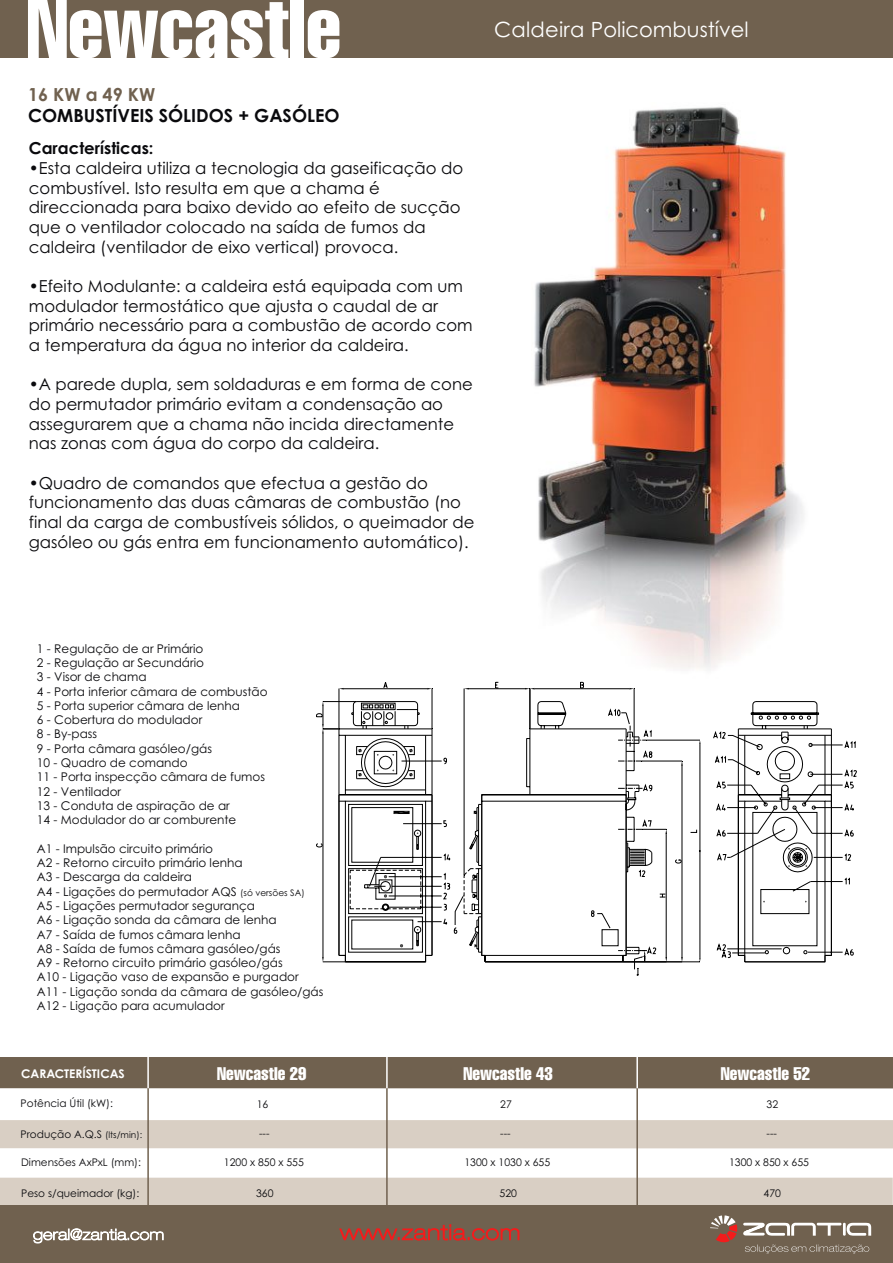
<style>
.page{position:relative;width:893px;height:1263px;background:#fff}
.page>*{position:absolute;margin:0;border:0;box-sizing:border-box;transform-origin:0 0}
.t1{font:extra-condensed 82.8px "Helvetica";color:#fff}
.t2{font:21px "Century Gothic";color:#fff}
.t3{font:extra-condensed 18px "Helvetica";color:#fff}
.t4{font:700 18px "Century Gothic";color:#0a0a0d}
.t5{font:700 18px "Century Gothic";color:#70614f}
.t6{font:16.5px/19.6px "Century Gothic";color:#0a0a0d}
.t7{font:700 16.5px "Century Gothic";color:#0a0a0d}
.t8{font:12px/14.2px "Century Gothic";color:#0a0a0d}
.t9{font:700 12px "Century Gothic";color:#fff}
.t10{font:10.5px "Century Gothic";color:#0a0a0d}
.s1{font-size:9px}
</style>
<div class="page">
<img style="left:534px;top:107px;width:270px;height:575px">
<div style="left:0;top:1178px;width:893px;height:28px;background:#d9cfc4"></div>
<div style="left:0;top:0;width:893px;height:58px;background:#70614f"></div>
<div style="left:0;top:1057px;width:893px;height:31px;background:#70614f"></div>
<div style="left:0;top:1120px;width:893px;height:28px;background:#d9cfc4"></div>
<hr style="left:147px;top:1085px;width:2px;height:122px;background:#70614f">
<hr style="left:636px;top:1085px;width:2px;height:122px;background:#70614f">
<hr style="left:386px;top:1085px;width:2px;height:122px;background:#70614f">
<hr style="left:147px;top:1057px;width:2px;height:31px;background:#fff">
<hr style="left:636px;top:1057px;width:2px;height:31px;background:#fff">
<hr style="left:386px;top:1057px;width:2px;height:31px;background:#fff">
<svg style="left:316px;top:682px;width:516px;height:294px"></svg>
<svg style="left:454px;top:735px;width:400px;height:221px"></svg>
<div style="left:0;top:1205px;width:893px;height:58px;background:#70614f"></div>
<svg style="left:339px;top:1224px;width:181px;height:17px"></svg>
<svg style="left:33px;top:1228px;width:131px;height:15px"></svg>
<svg style="left:710px;top:1215px;width:161px;height:38px"></svg>
<h1 class="t1" style="left:27px;top:-4px;width:316px">Newcastle</h1>
<p class="t5" style="left:28px;top:87px;width:129px">16 KW a 49 KW</p>
<p class="t4" style="left:28px;top:109px;width:313px">COMBUSTÍVEIS SÓLIDOS + GASÓLEO</p>
<p class="t7" style="left:29px;top:142px;width:126px">Características:</p>
<p class="t6" style="left:29px;top:160px;width:436px">•Esta caldeira utiliza a tecnologia da gaseificação do combustível. Isto resulta em que a chama é direccionada para baixo devido ao efeito de sucção que o ventilador colocado na saída de fumos da caldeira (ventilador de eixo vertical) provoca.</p>
<p class="t6" style="left:29px;top:278px;width:445px">•Efeito Modulante: a caldeira está equipada com um modulador termostático que ajusta o caudal de ar primário necessário para a combustão de acordo com a temperatura da água no interior da caldeira.</p>
<p class="t6" style="left:29px;top:376px;width:445px">•A parede dupla, sem soldaduras e em forma de cone do permutador primário evitam a condensação ao assegurarem que a chama não incida directamente nas zonas com água do corpo da caldeira.</p>
<p class="t6" style="left:29px;top:474px;width:447px">•Quadro de comandos que efectua a gestão do funcionamento das duas câmaras de combustão (no final da carga de combustíveis sólidos, o queimador de gasóleo ou gás entra em funcionamento automático).</p>
<p class="t2" style="left:494px;top:21px;width:256px">Caldeira Policombustível</p>
<p class="t8" style="left:37px;top:642px;width:232px">1 - Regulação de ar Primário<br>2 - Regulação ar Secundário<br>3 - Visor de chama<br>4 - Porta inferior câmara de combustão<br>5 - Porta superior câmara de lenha<br>6 - Cobertura do modulador<br>8 - By-pass<br>9 - Porta câmara gasóleo/gás<br>10 - Quadro de comando<br>11 - Porta inspecção câmara de fumos<br>12 - Ventilador<br>13 - Conduta de aspiração de ar<br>14 - Modulador do ar comburente</p>
<p class="t8" style="left:37px;top:842px;width:288px">A1 - Impulsão circuito primário<br>A2 - Retorno circuito primário lenha<br>A3 - Descarga da caldeira<br>A4 - Ligações do permutador AQS <span class="s1">(só versões SA)<br></span>A5 - Ligações permutador segurança<br>A6 - Ligação sonda da câmara de lenha<br>A7 - Saída de fumos câmara lenha<br>A8 - Saída de fumos câmara gasóleo/gás<br>A9 - Retorno circuito primário gasóleo/gás<br>A10 - Ligação vaso de expansão e purgador A11 - Ligação sonda da câmara de gasóleo/gás A12 - Ligação para acumulador</p>
<p class="t9" style="left:21px;top:1069px;width:105px">CARACTERÍSTICAS</p>
<p class="t10" style="left:21px;top:1099px;width:94px">Potência Útil (kW):</p>
<p class="t10" style="left:21px;top:1130px;width:123px">Produção A.Q.S <span class="s1">(lts/min):</span></p>
<p class="t10" style="left:21px;top:1158px;width:121px">Dimensões AxPxL (mm):</p>
<p class="t10" style="left:21px;top:1189px;width:120px">Peso s/queimador (kg):</p>
<p class="t3" style="left:217px;top:1066px;width:91px">Newcastle 29</p>
<p class="t3" style="left:464px;top:1066px;width:91px">Newcastle 43</p>
<p class="t3" style="left:721px;top:1066px;width:91px">Newcastle 52</p>
<p class="t10" style="left:257px;top:1100px;width:13px">16</p>
<p class="t10" style="left:500px;top:1100px;width:13px">27</p>
<p class="t10" style="left:766px;top:1100px;width:13px">32</p>
<p class="t10" style="left:259px;top:1129px;width:12px">---</p>
<p class="t10" style="left:500px;top:1129px;width:12px">---</p>
<p class="t10" style="left:766px;top:1129px;width:12px">---</p>
<p class="t10" style="left:224px;top:1158px;width:81px">1200 x 850 x 555</p>
<p class="t10" style="left:464px;top:1158px;width:87px">1300 x 1030 x 655</p>
<p class="t10" style="left:729px;top:1158px;width:81px">1300 x 850 x 655</p>
<p class="t10" style="left:256px;top:1189px;width:19px">360</p>
<p class="t10" style="left:499px;top:1189px;width:19px">520</p>
<p class="t10" style="left:764px;top:1189px;width:19px">470</p>
</div>
